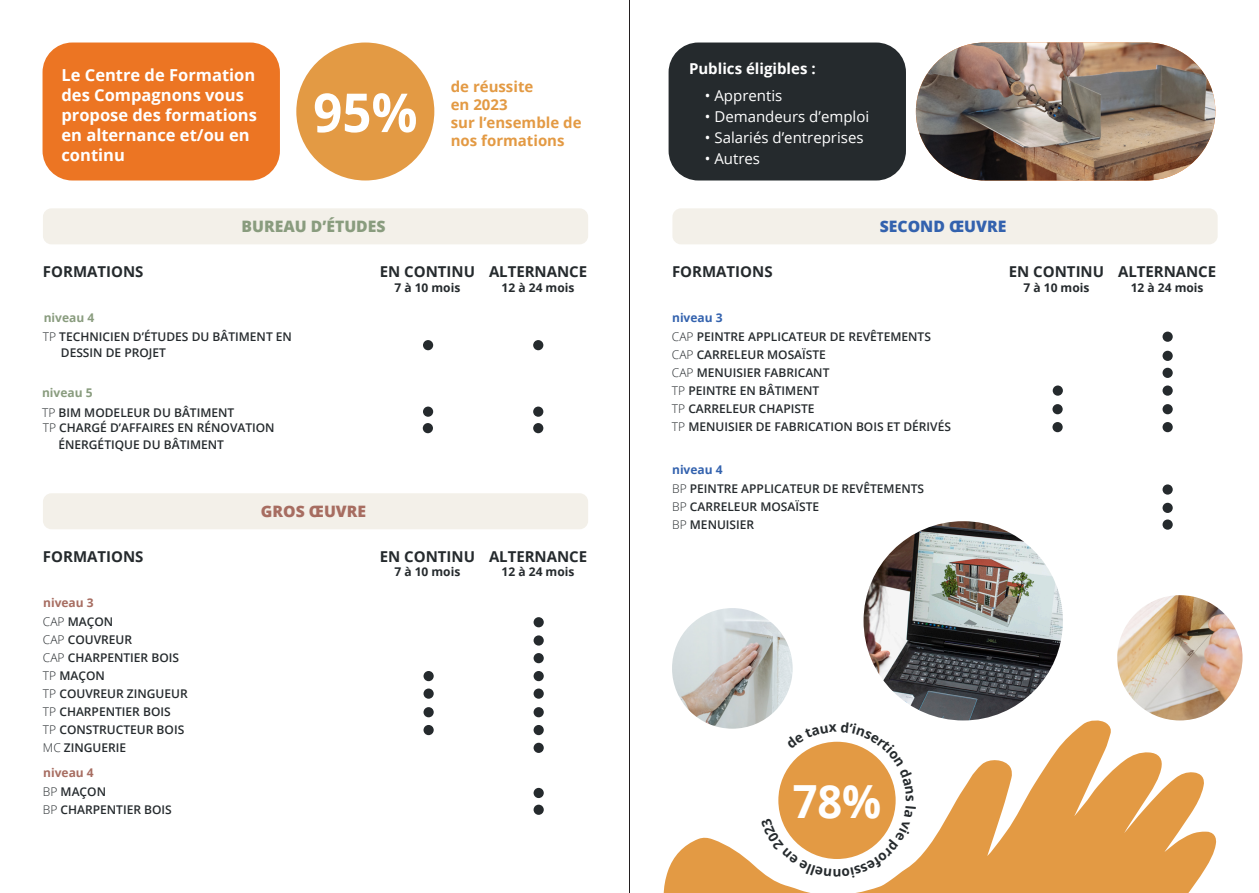
<style>
.page{position:relative;width:1259px;height:893px;background:#fff}
.page>*{position:absolute;margin:0;border:0;box-sizing:border-box;transform-origin:0 0}
.TITRE___COULEURS{font:700 53.7px "Open Sans";color:#fff;scale:.95 1}
.TITRE___COULEURS-2{font:700 45.75px "Open Sans";color:#fff;scale:.95 1}
.TITRE___COULEURS-3{font:700 16.5px/19.8px "Open Sans";color:#fff}
.TITRE___COULEURS-4{font:800 15.75px "Open Sans";color:#899c7e}
.TITRE___COULEURS-5{font:800 15.75px "Open Sans";color:#3362ae}
.TITRE___COULEURS-6{font:800 15.75px "Open Sans";color:#a76d61}
.t1{font:700 15px "Open Sans";color:#252a2d}
.t2{font:15px "Open Sans";color:#fff}
.TITRE___COULEURS-7{font:700 15px/18px "Open Sans";color:#e39a44}
.t3{font:700 15px "Open Sans";color:#fff}
.t4{font:600 12px "Open Sans";color:#252a2d}
.t5{font:700 12px "Open Sans";color:#252a2d}
.TITRE___COULEURS-8{font:700 12px "Open Sans";color:#899c7e}
.TITRE___COULEURS-9{font:700 12px "Open Sans";color:#a76d61}
.TITRE___COULEURS-10{font:700 12px "Open Sans";color:#3362ae}
.s1{font-weight:300}
</style>
<div class="page">
<div style="left:668px;top:43px;width:238px;height:137px;background:#252a2d;border-radius:30px"></div>
<img style="left:916px;top:43px;width:299px;height:137px;border-radius:69px">
<div style="left:296px;top:43px;width:138px;height:137px;background:#e39a44;border-radius:50%"></div>
<div style="left:423px;top:340px;width:10px;height:10px;background:#252a2d;border-radius:50%"></div>
<div style="left:533px;top:340px;width:10px;height:10px;background:#252a2d;border-radius:50%"></div>
<div style="left:423px;top:407px;width:10px;height:10px;background:#252a2d;border-radius:50%"></div>
<div style="left:533px;top:407px;width:10px;height:10px;background:#252a2d;border-radius:50%"></div>
<div style="left:533px;top:423px;width:10px;height:10px;background:#252a2d;border-radius:50%"></div>
<div style="left:533px;top:788px;width:11px;height:10px;background:#252a2d;border-radius:50%"></div>
<div style="left:533px;top:805px;width:11px;height:10px;background:#252a2d;border-radius:50%"></div>
<div style="left:533px;top:617px;width:11px;height:10px;background:#252a2d;border-radius:50%"></div>
<div style="left:533px;top:635px;width:11px;height:11px;background:#252a2d;border-radius:50%"></div>
<div style="left:533px;top:653px;width:11px;height:10px;background:#252a2d;border-radius:50%"></div>
<div style="left:533px;top:671px;width:11px;height:10px;background:#252a2d;border-radius:50%"></div>
<div style="left:533px;top:688px;width:11px;height:11px;background:#252a2d;border-radius:50%"></div>
<div style="left:533px;top:707px;width:11px;height:10px;background:#252a2d;border-radius:50%"></div>
<div style="left:533px;top:725px;width:11px;height:10px;background:#252a2d;border-radius:50%"></div>
<div style="left:423px;top:671px;width:11px;height:10px;background:#252a2d;border-radius:50%"></div>
<div style="left:423px;top:688px;width:11px;height:11px;background:#252a2d;border-radius:50%"></div>
<div style="left:423px;top:707px;width:11px;height:10px;background:#252a2d;border-radius:50%"></div>
<div style="left:423px;top:725px;width:11px;height:10px;background:#252a2d;border-radius:50%"></div>
<div style="left:533px;top:743px;width:11px;height:10px;background:#252a2d;border-radius:50%"></div>
<div style="left:1162px;top:503px;width:10px;height:10px;background:#252a2d;border-radius:50%"></div>
<div style="left:1162px;top:484px;width:10px;height:11px;background:#252a2d;border-radius:50%"></div>
<div style="left:1162px;top:519px;width:10px;height:11px;background:#252a2d;border-radius:50%"></div>
<div style="left:1162px;top:422px;width:10px;height:10px;background:#252a2d;border-radius:50%"></div>
<div style="left:1162px;top:404px;width:10px;height:10px;background:#252a2d;border-radius:50%"></div>
<div style="left:1162px;top:385px;width:10px;height:11px;background:#252a2d;border-radius:50%"></div>
<div style="left:1162px;top:368px;width:10px;height:10px;background:#252a2d;border-radius:50%"></div>
<div style="left:1162px;top:351px;width:10px;height:10px;background:#252a2d;border-radius:50%"></div>
<div style="left:1162px;top:332px;width:10px;height:10px;background:#252a2d;border-radius:50%"></div>
<div style="left:1052px;top:422px;width:10px;height:10px;background:#252a2d;border-radius:50%"></div>
<div style="left:1052px;top:404px;width:10px;height:10px;background:#252a2d;border-radius:50%"></div>
<div style="left:43px;top:43px;width:237px;height:137px;background:#ec7523;border-radius:30px"></div>
<div style="left:43px;top:208px;width:545px;height:36px;background:#f3f0e9;border-radius:9px"></div>
<div style="left:672px;top:208px;width:545px;height:36px;background:#f3f0e9;border-radius:9px"></div>
<div style="left:43px;top:493px;width:545px;height:36px;background:#f3f0e9;border-radius:9px"></div>
<svg style="left:663px;top:715px;width:554px;height:178px"></svg>
<div style="left:423px;top:423px;width:10px;height:10px;background:#252a2d;border-radius:50%"></div>
<div style="left:1052px;top:385px;width:11px;height:11px;background:#252a2d;border-radius:50%"></div>
<img style="left:863px;top:521px;width:200px;height:199px;border-radius:100px">
<img style="left:1117px;top:595px;width:125px;height:125px;border-radius:63px">
<img style="left:672px;top:608px;width:120px;height:121px;border-radius:60px">
<hr style="left:629px;top:0;width:1px;height:893px;background:#231f20">
<svg style="left:761px;top:722px;width:155px;height:156px"></svg>
<p class="TITRE___COULEURS-3" style="left:61px;top:65px;width:197px">Le Centre de Formation des Compagnons vous propose des formations en alternance et/ou en continu</p>
<p class="TITRE___COULEURS-7" style="left:451px;top:77px;width:84px">de réussite</p>
<p class="TITRE___COULEURS" style="left:313px;top:75px;width:111px">95%</p>
<p class="TITRE___COULEURS-7" style="left:451px;top:95px;width:58px">en 2023</p>
<p class="TITRE___COULEURS-7" style="left:451px;top:113px;width:132px">sur l’ensemble de nos formations</p>
<p class="t3" style="left:689px;top:58px;width:128px">Publics éligibles :</p>
<p class="t2" style="left:705px;top:86px;width:79px">• Apprentis</p>
<p class="t2" style="left:705px;top:107px;width:166px">• Demandeurs d’emploi</p>
<p class="t2" style="left:705px;top:128px;width:160px">• Salariés d’entreprises</p>
<p class="t2" style="left:705px;top:149px;width:57px">• Autres</p>
<p class="TITRE___COULEURS-4" style="left:241px;top:215px;width:145px">BUREAU D’ÉTUDES</p>
<p class="TITRE___COULEURS-5" style="left:879px;top:215px;width:128px">SECOND ŒUVRE</p>
<p class="t1" style="left:43px;top:261px;width:102px">FORMATIONS</p>
<p class="t1" style="left:1008px;top:261px;width:97px">EN CONTINU</p>
<p class="t5" style="left:1023px;top:279px;width:67px">7 à 10 mois</p>
<p class="t1" style="left:380px;top:261px;width:97px">EN CONTINU</p>
<p class="t5" style="left:394px;top:279px;width:67px">7 à 10 mois</p>
<p class="t1" style="left:672px;top:261px;width:102px">FORMATIONS</p>
<p class="t1" style="left:489px;top:261px;width:100px">ALTERNANCE</p>
<p class="t5" style="left:501px;top:279px;width:74px">12 à 24 mois</p>
<p class="TITRE___COULEURS-8" style="left:44px;top:309px;width:52px">niveau 4</p>
<p class="t4" style="left:43px;top:328px;width:251px"><span class="s1">TP</span> TECHNICIEN D’ÉTUDES DU BÂTIMENT EN</p>
<p class="t4" style="left:61px;top:345px;width:107px">DESSIN DE PROJET</p>
<p class="TITRE___COULEURS-8" style="left:42px;top:384px;width:52px">niveau 5</p>
<p class="t4" style="left:42px;top:404px;width:194px"><span class="s1">TP</span> BIM MODELEUR DU BÂTIMENT</p>
<p class="t4" style="left:43px;top:420px;width:233px"><span class="s1">TP</span> CHARGÉ D’AFFAIRES EN RÉNOVATION</p>
<p class="t4" style="left:58px;top:436px;width:167px">ÉNERGÉTIQUE DU BÂTIMENT</p>
<p class="t1" style="left:43px;top:546px;width:102px">FORMATIONS</p>
<p class="TITRE___COULEURS-9" style="left:43px;top:594px;width:52px">niveau 3</p>
<p class="t4" style="left:43px;top:613px;width:72px"><span class="s1">CAP</span> MAÇON</p>
<p class="t4" style="left:43px;top:631px;width:91px"><span class="s1">CAP</span> COUVREUR</p>
<p class="t4" style="left:43px;top:649px;width:138px"><span class="s1">CAP</span> CHARPENTIER BOIS</p>
<p class="t4" style="left:43px;top:667px;width:63px"><span class="s1">TP</span> MAÇON</p>
<p class="t4" style="left:43px;top:685px;width:146px"><span class="s1">TP</span> COUVREUR ZINGUEUR</p>
<p class="t4" style="left:43px;top:703px;width:129px"><span class="s1">TP</span> CHARPENTIER BOIS</p>
<p class="t4" style="left:43px;top:721px;width:143px"><span class="s1">TP</span> CONSTRUCTEUR BOIS</p>
<p class="t4" style="left:43px;top:739px;width:85px"><span class="s1">MC</span> ZINGUERIE</p>
<p class="TITRE___COULEURS-9" style="left:43px;top:764px;width:52px">niveau 4</p>
<p class="t4" style="left:43px;top:783px;width:65px"><span class="s1">BP</span> MAÇON</p>
<p class="t4" style="left:43px;top:801px;width:130px"><span class="s1">BP</span> CHARPENTIER BOIS</p>
<p class="TITRE___COULEURS-6" style="left:261px;top:500px;width:107px">GROS ŒUVRE</p>
<p class="t1" style="left:380px;top:546px;width:97px">EN CONTINU</p>
<p class="t5" style="left:394px;top:564px;width:67px">7 à 10 mois</p>
<p class="t1" style="left:489px;top:546px;width:100px">ALTERNANCE</p>
<p class="t5" style="left:501px;top:564px;width:74px">12 à 24 mois</p>
<p class="TITRE___COULEURS-10" style="left:672px;top:309px;width:52px">niveau 3</p>
<p class="t4" style="left:672px;top:328px;width:260px"><span class="s1">CAP</span> PEINTRE APPLICATEUR DE REVÊTEMENTS</p>
<p class="t4" style="left:672px;top:346px;width:156px"><span class="s1">CAP</span> CARRELEUR MOSAÏSTE</p>
<p class="t4" style="left:672px;top:364px;width:159px"><span class="s1">CAP</span> MENUISIER FABRICANT</p>
<p class="t4" style="left:672px;top:382px;width:149px"><span class="s1">TP</span> PEINTRE EN BÂTIMENT</p>
<p class="t4" style="left:672px;top:400px;width:144px"><span class="s1">TP</span> CARRELEUR CHAPISTE</p>
<p class="t4" style="left:672px;top:418px;width:280px"><span class="s1">TP</span> MENUISIER DE FABRICATION BOIS ET DÉRIVÉS</p>
<p class="TITRE___COULEURS-10" style="left:672px;top:461px;width:52px">niveau 4</p>
<p class="t4" style="left:672px;top:480px;width:253px"><span class="s1">BP</span> PEINTRE APPLICATEUR DE REVÊTEMENTS</p>
<p class="t4" style="left:672px;top:498px;width:148px"><span class="s1">BP</span> CARRELEUR MOSAÏSTE</p>
<p class="t4" style="left:672px;top:516px;width:84px"><span class="s1">BP</span> MENUISIER</p>
<p class="TITRE___COULEURS-2" style="left:792px;top:769px;width:95px">78%</p>
<p class="t1" style="left:1118px;top:261px;width:100px">ALTERNANCE</p>
<p class="t5" style="left:1130px;top:279px;width:74px">12 à 24 mois</p>
</div>
